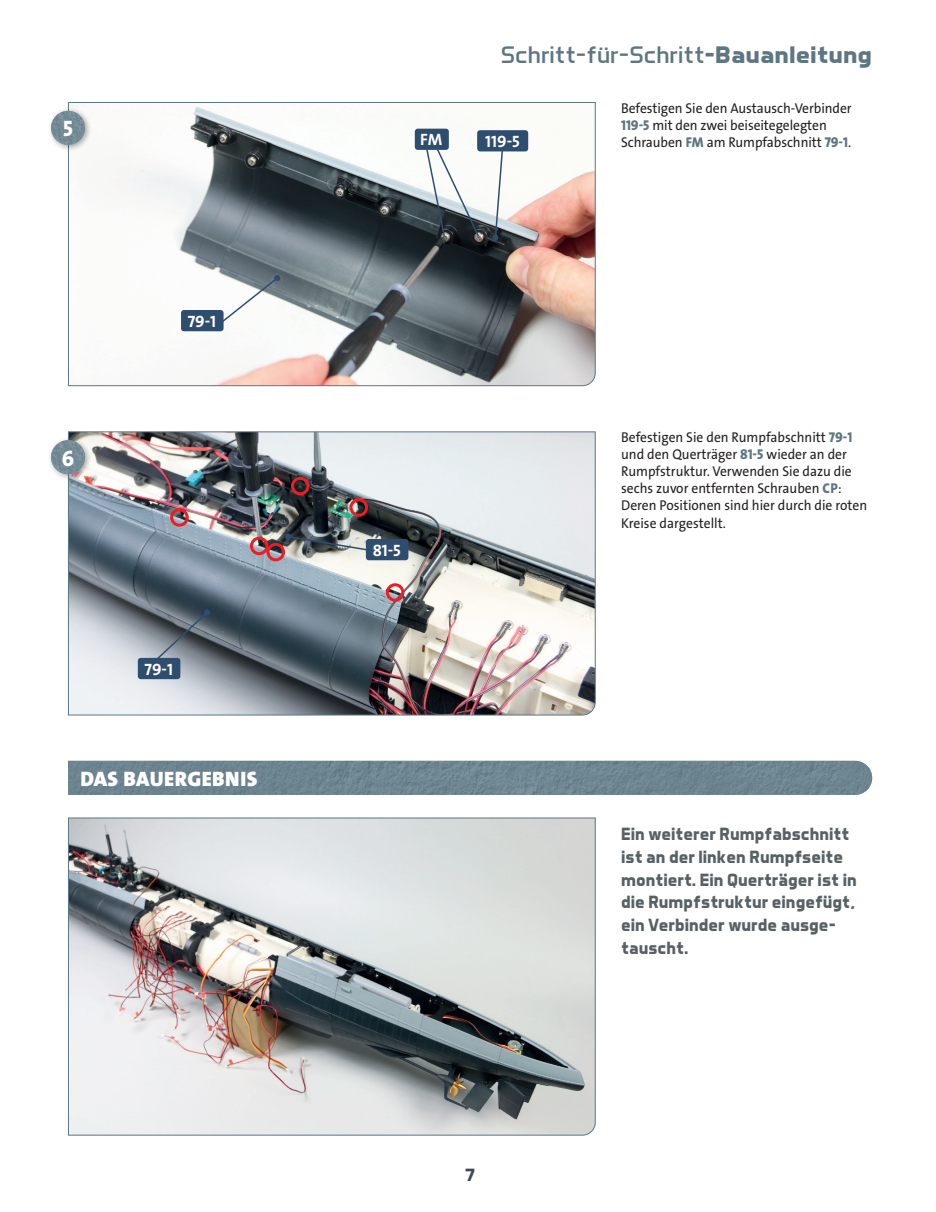
<style>
.page{position:relative;width:936px;height:1212px;background:#fff}
.page>*{position:absolute;margin:0;border:0;box-sizing:border-box;transform-origin:0 0}
.t1{font:24.3px "Aero Matics";color:#5d7682;scale:1.11 1}
.t2{font:800 22.5px "The Sans Os F";color:#fff;scale:.95 1}
.t3{font:900 21px "The Sans Os F";letter-spacing:.02em;color:#fff}
.t4{font:700 18px/22.6px "Aero Matics";color:#576065}
.t5{font:700 18px "Aero Matics";color:#364d59}
.t6{font:700 16.5px "The Sans Os F";color:#fff}
.t7{font:14.25px/17.1px "The Sans Os F";color:#231f20;scale:.95 1}
.s1{font-weight:700}
.s2{font-weight:800;color:#5d7682}
</style>
<div class="page">
<svg style="left:68px;top:817px;width:528px;height:319px;background:#bcbebe"></svg>
<svg style="left:68px;top:102px;width:528px;height:284px"></svg>
<img style="left:68px;top:431px;width:528px;height:285px">
<div style="left:47px;top:436px;width:45px;height:45px;background:#231f20;opacity:.4"></div>
<img style="left:51px;top:440px;width:34px;height:34px;border-radius:17px">
<img style="left:68px;top:761px;width:804px;height:34px">
<div style="left:47px;top:107px;width:45px;height:45px;background:#231f20;opacity:.4"></div>
<img style="left:51px;top:111px;width:34px;height:34px;border-radius:17px">
<svg style="left:212px;top:275px;width:69px;height:56px"></svg>
<div style="left:181px;top:310px;width:42px;height:21px;background:#2f4e6f;border-radius:3px"></div>
<svg style="left:494px;top:151px;width:10px;height:88px"></svg>
<div style="left:492px;top:234px;width:6px;height:7px;background:#2f4e6f;border-radius:50%"></div>
<div style="left:477px;top:130px;width:51px;height:21px;background:#2f4e6f;border-radius:3px"></div>
<div style="left:415px;top:129px;width:34px;height:21px;background:#2f4e6f;border-radius:3px"></div>
<svg style="left:425px;top:145px;width:55px;height:93px"></svg>
<svg style="left:146px;top:609px;width:64px;height:61px;background:#6d767f"></svg>
<div style="left:138px;top:658px;width:42px;height:21px;background:#2f4e6f;border-radius:3px"></div>
<svg style="left:286px;top:535px;width:105px;height:20px;background:#848a8a"></svg>
<div style="left:285px;top:533px;width:6px;height:7px;background:#2f4e6f;border-radius:50%"></div>
<div style="left:366px;top:539px;width:42px;height:21px;background:#2f4e6f;border-radius:3px"></div>
<div style="left:170px;top:508px;width:19px;height:19px;border:3px solid #ee1d23;border-radius:50%"></div>
<div style="left:250px;top:537px;width:18px;height:18px;border:3px solid #ee1d23;border-radius:50%"></div>
<div style="left:266px;top:543px;width:19px;height:18px;border:3px solid #ee1d23;border-radius:50%"></div>
<div style="left:386px;top:583px;width:18px;height:19px;border:3px solid #ee1d23;border-radius:50%"></div>
<div style="left:349px;top:498px;width:19px;height:19px;border:3px solid #ee1d23;border-radius:50%"></div>
<div style="left:291px;top:477px;width:18px;height:18px;border:3px solid #ee1d23;border-radius:50%"></div>
<h2 class="t2" style="left:63px;top:114px;width:12px">5</h2>
<h2 class="t2" style="left:62px;top:443px;width:15px">6</h2>
<p class="t6" style="left:188px;top:311px;width:30px">79-1</p>
<p class="t6" style="left:144px;top:658px;width:30px">79-1</p>
<h3 class="t3" style="left:80px;top:765px;width:178px">DAS BAUERGEBNIS</h3>
<h1 class="t1" style="left:501px;top:40px;width:336px">Schritt-für-Schritt<span class="s1">-Bauanleitung</span></h1>
<p class="t6" style="left:420px;top:129px;width:24px">FM</p>
<p class="t6" style="left:485px;top:131px;width:36px">119-5</p>
<p class="t7" style="left:621px;top:99px;width:244px">Befestigen Sie den Austausch-Verbinder<br><span class="s2">119-5</span> mit den zwei beiseitegelegten<br>Schrauben <span class="s2">FM</span> am Rumpfabschnitt <span class="s2">79-1</span>.</p>
<p class="t6" style="left:373px;top:540px;width:30px">81-5</p>
<p class="t5" style="left:465px;top:1164px;width:12px">7</p>
<p class="t7" style="left:621px;top:429px;width:260px">Befestigen Sie den Rumpfabschnitt <span class="s2">79-1 </span>und den Querträger <span class="s2">81-5</span> wieder an der Rumpfstruktur. Verwenden Sie dazu die sechs zuvor entfernten Schrauben <span class="s2">CP</span>:<br>Deren Positionen sind hier durch die roten Kreise dargestellt.</p>
<p class="t4" style="left:621px;top:822px;width:237px">Ein weiterer Rumpfabschnitt ist an der linken Rumpfseite montiert. Ein Querträger ist in die Rumpfstruktur eingefügt, ein Verbinder wurde ausge&shy;tauscht.</p>
</div>
